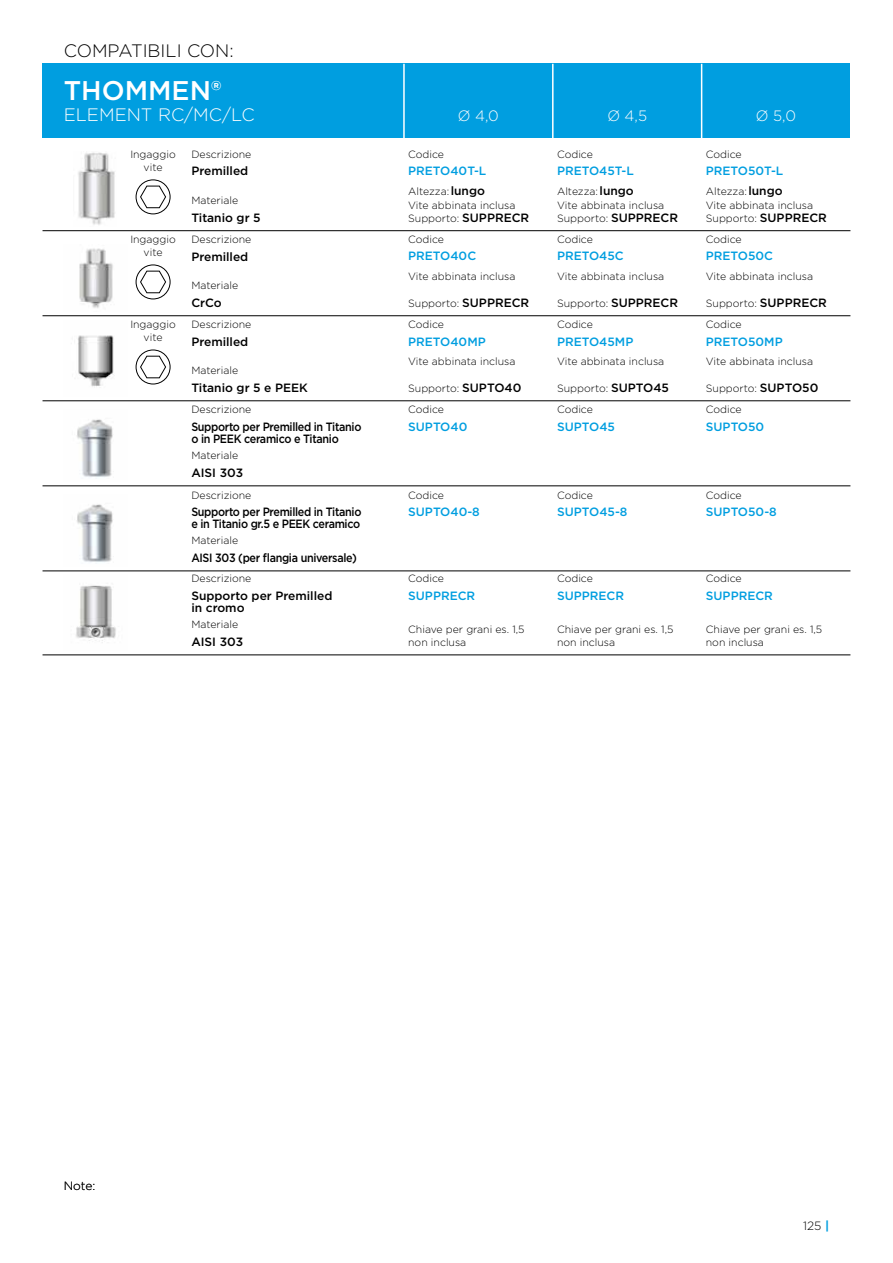
<style>
.page{position:relative;width:893px;height:1263px;background:#fff}
.page>*{position:absolute;margin:0;border:0;box-sizing:border-box;transform-origin:0 0}
.t1{font:500 27px "Gotham";color:#fff}
.t2{font:300 18px "Gotham";color:#000}
.t3{font:300 18px "Gotham";color:#fff}
.t4{font:300 15px "Gotham";color:#fff}
.t5{font:500 12px "Gotham";color:#009ee0}
.t6{font:500 12px/12px "Gotham";letter-spacing:-.03em;color:#000;scale:.9 1}
.t7{font:500 12px/12px "Gotham";color:#000}
.t8{font:500 12px "Gotham";letter-spacing:-.03em;color:#000}
.t9{font:300 12px "Gotham";color:#000}
.t10{font:300 10.5px/13.5px "Gotham";color:#000}
.s1{font-weight:500;font-size:12px}
.s2{font-weight:700;color:#009ee0}
</style>
<div class="page">
<div style="left:43px;top:64px;width:807px;height:74px;background:#009ee0"></div>
<hr style="left:403px;top:64px;width:2px;height:74px;background:#fff">
<hr style="left:552px;top:64px;width:2px;height:74px;background:#fff">
<hr style="left:701px;top:64px;width:1px;height:74px;background:#fff">
<img style="left:79px;top:248px;width:34px;height:60px">
<hr style="left:43px;top:315px;width:807px;height:1px;background:#000">
<div style="left:136px;top:265px;width:34px;height:34px;border:1px solid #000;border-radius:50%"></div>
<svg style="left:140px;top:270px;width:26px;height:23px"></svg>
<img style="left:78px;top:335px;width:36px;height:52px">
<hr style="left:43px;top:400px;width:807px;height:1px;background:#000">
<div style="left:136px;top:350px;width:34px;height:34px;border:1px solid #000;border-radius:50%"></div>
<svg style="left:140px;top:356px;width:26px;height:22px"></svg>
<img style="left:77px;top:419px;width:36px;height:58px">
<hr style="left:43px;top:486px;width:807px;height:1px;background:#000">
<img style="left:77px;top:504px;width:36px;height:58px">
<hr style="left:43px;top:571px;width:807px;height:1px;background:#000">
<img style="left:76px;top:585px;width:40px;height:58px">
<hr style="left:43px;top:655px;width:807px;height:1px;background:#000">
<hr style="left:43px;top:230px;width:807px;height:1px;background:#000">
<div style="left:136px;top:180px;width:34px;height:34px;border:1px solid #000;border-radius:50%"></div>
<svg style="left:140px;top:185px;width:26px;height:23px"></svg>
<img style="left:78px;top:152px;width:37px;height:73px">
<h2 class="t2" style="left:64px;top:39px;width:171px">COMPATIBILI CON:</h2>
<h1 class="t1" style="left:64px;top:72px;width:159px">THOMMEN®</h1>
<h2 class="t3" style="left:64px;top:103px;width:193px">ELEMENT RC/MC/LC</h2>
<p class="t10" style="left:130px;top:148px;width:47px;line-height:12.6px;text-align:center">Ingaggio vite</p>
<p class="t10" style="left:191px;top:148px;width:62px">Descrizione</p>
<p class="t10" style="left:191px;top:193px;width:48px">Materiale</p>
<p class="t7" style="left:191px;top:165px;width:58px">Premilled</p>
<p class="t7" style="left:191px;top:212px;width:71px">Titanio gr 5</p>
<p class="t10" style="left:130px;top:233px;width:47px;line-height:12.6px;text-align:center">Ingaggio vite</p>
<p class="t10" style="left:191px;top:233px;width:62px">Descrizione</p>
<p class="t10" style="left:191px;top:278px;width:48px">Materiale</p>
<p class="t7" style="left:191px;top:250px;width:58px">Premilled</p>
<p class="t8" style="left:191px;top:295px;width:32px">CrCo</p>
<p class="t10" style="left:130px;top:318px;width:47px;line-height:12.6px;text-align:center">Ingaggio vite</p>
<p class="t10" style="left:191px;top:318px;width:62px">Descrizione</p>
<p class="t10" style="left:191px;top:363px;width:48px">Materiale</p>
<p class="t7" style="left:191px;top:335px;width:58px">Premilled</p>
<p class="t7" style="left:191px;top:382px;width:118px">Titanio gr 5 e PEEK</p>
<p class="t10" style="left:191px;top:403px;width:62px">Descrizione</p>
<p class="t10" style="left:191px;top:448px;width:48px">Materiale</p>
<p class="t6" style="left:191px;top:420px;width:190px">Supporto per Premilled in Titanio o in PEEK ceramico e Titanio</p>
<p class="t8" style="left:191px;top:465px;width:53px">AISI 303</p>
<p class="t10" style="left:191px;top:488px;width:62px">Descrizione</p>
<p class="t10" style="left:191px;top:533px;width:48px">Materiale</p>
<p class="t6" style="left:191px;top:505px;width:190px">Supporto per Premilled in Titanio e in Titanio gr.5 e PEEK ceramico</p>
<p class="t6" style="left:191px;top:552px;width:185px">AISI 303 (per flangia universale)</p>
<p class="t10" style="left:191px;top:572px;width:62px">Descrizione</p>
<p class="t10" style="left:191px;top:617px;width:48px">Materiale</p>
<p class="t7" style="left:191px;top:589px;width:143px">Supporto per Premilled in cromo</p>
<p class="t8" style="left:191px;top:634px;width:53px">AISI 303</p>
<h3 class="t4" style="left:458px;top:106px;width:43px">Ø 4,0</h3>
<h3 class="t4" style="left:607px;top:106px;width:41px">Ø 4,5</h3>
<h3 class="t4" style="left:756px;top:106px;width:42px">Ø 5,0</h3>
<p class="t10" style="left:408px;top:148px;width:37px">Codice</p>
<p class="t10" style="left:408px;top:184px;width:123px">Altezza:<span class="s1">lungo<br></span>Vite abbinata inclusa<br>Supporto: <span class="s1">SUPPRECR</span></p>
<p class="t5" style="left:408px;top:163px;width:80px">PRETO40T-L</p>
<p class="t10" style="left:557px;top:148px;width:37px">Codice</p>
<p class="t10" style="left:557px;top:184px;width:123px">Altezza:<span class="s1">lungo<br></span>Vite abbinata inclusa<br>Supporto: <span class="s1">SUPPRECR</span></p>
<p class="t5" style="left:557px;top:163px;width:78px">PRETO45T-L</p>
<p class="t10" style="left:706px;top:148px;width:37px">Codice</p>
<p class="t10" style="left:706px;top:184px;width:123px">Altezza:<span class="s1">lungo<br></span>Vite abbinata inclusa<br>Supporto: <span class="s1">SUPPRECR</span></p>
<p class="t5" style="left:706px;top:163px;width:79px">PRETO50T-L</p>
<p class="t10" style="left:408px;top:233px;width:37px">Codice</p>
<p class="t10" style="left:408px;top:269px;width:109px">Vite abbinata inclusa</p>
<p class="t10" style="left:408px;top:296px;width:123px">Supporto: <span class="s1">SUPPRECR</span></p>
<p class="t5" style="left:408px;top:248px;width:69px">PRETO40C</p>
<p class="t10" style="left:557px;top:233px;width:37px">Codice</p>
<p class="t10" style="left:557px;top:269px;width:109px">Vite abbinata inclusa</p>
<p class="t10" style="left:557px;top:296px;width:123px">Supporto: <span class="s1">SUPPRECR</span></p>
<p class="t5" style="left:557px;top:248px;width:68px">PRETO45C</p>
<p class="t10" style="left:706px;top:233px;width:37px">Codice</p>
<p class="t10" style="left:706px;top:269px;width:109px">Vite abbinata inclusa</p>
<p class="t10" style="left:706px;top:296px;width:123px">Supporto: <span class="s1">SUPPRECR</span></p>
<p class="t5" style="left:706px;top:248px;width:69px">PRETO50C</p>
<p class="t10" style="left:408px;top:318px;width:37px">Codice</p>
<p class="t10" style="left:408px;top:355px;width:109px">Vite abbinata inclusa</p>
<p class="t10" style="left:408px;top:381px;width:115px">Supporto: <span class="s1">SUPTO40</span></p>
<p class="t5" style="left:408px;top:333px;width:79px">PRETO40MP</p>
<p class="t10" style="left:557px;top:318px;width:37px">Codice</p>
<p class="t10" style="left:557px;top:355px;width:109px">Vite abbinata inclusa</p>
<p class="t10" style="left:557px;top:381px;width:113px">Supporto: <span class="s1">SUPTO45</span></p>
<p class="t5" style="left:557px;top:333px;width:78px">PRETO45MP</p>
<p class="t10" style="left:706px;top:318px;width:37px">Codice</p>
<p class="t10" style="left:706px;top:355px;width:109px">Vite abbinata inclusa</p>
<p class="t10" style="left:706px;top:381px;width:114px">Supporto: <span class="s1">SUPTO50</span></p>
<p class="t5" style="left:706px;top:333px;width:78px">PRETO50MP</p>
<p class="t10" style="left:408px;top:403px;width:37px">Codice</p>
<p class="t5" style="left:408px;top:418px;width:61px">SUPTO40</p>
<p class="t10" style="left:557px;top:403px;width:37px">Codice</p>
<p class="t5" style="left:557px;top:418px;width:59px">SUPTO45</p>
<p class="t10" style="left:706px;top:403px;width:37px">Codice</p>
<p class="t5" style="left:706px;top:418px;width:60px">SUPTO50</p>
<p class="t10" style="left:408px;top:488px;width:37px">Codice</p>
<p class="t5" style="left:408px;top:503px;width:73px">SUPTO40-8</p>
<p class="t10" style="left:557px;top:488px;width:37px">Codice</p>
<p class="t5" style="left:557px;top:503px;width:72px">SUPTO45-8</p>
<p class="t10" style="left:706px;top:488px;width:37px">Codice</p>
<p class="t5" style="left:706px;top:503px;width:72px">SUPTO50-8</p>
<p class="t10" style="left:408px;top:572px;width:37px">Codice</p>
<p class="t10" style="left:557px;top:572px;width:37px">Codice</p>
<p class="t10" style="left:706px;top:572px;width:37px">Codice</p>
<p class="t5" style="left:408px;top:587px;width:69px">SUPPRECR</p>
<p class="t5" style="left:557px;top:587px;width:69px">SUPPRECR</p>
<p class="t5" style="left:706px;top:587px;width:69px">SUPPRECR</p>
<p class="t10" style="left:408px;top:622px;width:118px">Chiave per grani es. 1,5 non inclusa</p>
<p class="t10" style="left:557px;top:622px;width:118px">Chiave per grani es. 1,5 non inclusa</p>
<p class="t10" style="left:706px;top:622px;width:118px">Chiave per grani es. 1,5 non inclusa</p>
<p class="t9" style="left:64px;top:1178px;width:33px">Note:</p>
<p class="t9" style="left:803px;top:1218px;width:28px">125 <span class="s2">|</span></p>
</div>
